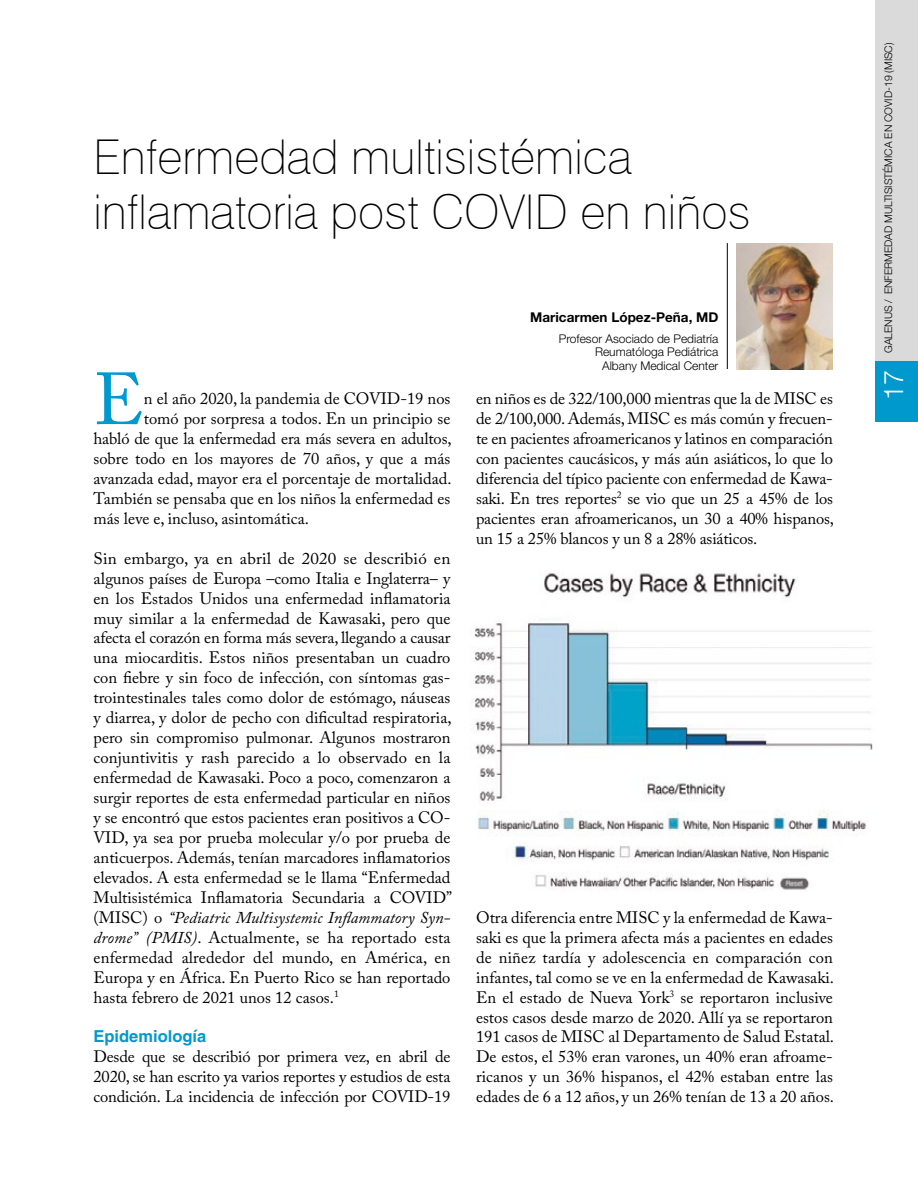
<style>
.page{position:relative;width:918px;height:1188px;background:#fff}
.page>*{position:absolute;margin:0;border:0;box-sizing:border-box;transform-origin:0 0}
.t1{font:72.9px "Adobe Caslon Pro";color:#0099ce}
.t2{font:100 48px/55.5px "Swiss 721 BT";color:#000}
.t3{font:300 27px "Helvetica Neue";color:#fff}
.t4{font:16.5px/20px "Adobe Caslon Pro";color:#000;text-align:justify}
.t5{font:700 16.5px "Helvetica LT Std";color:#0099ce}
.t6{font:700 13.5px "Helvetica Neue LT Std";color:#000}
.t7{font:300 12px/13.5px "Helvetica Neue";color:#000;text-align:right}
.t8{font:300 10.5px "Helvetica Neue";color:#000}
.s1{font-style:italic}
</style>
<div class="page">
<hr style="left:727px;top:243px;width:1px;height:126px;background:#000">
<img style="left:736px;top:243px;width:97px;height:126px">
<img style="left:473px;top:573px;width:400px;height:317px">
<div style="left:875px;top:0;width:43px;height:412px;background:#dadada"></div>
<div style="left:875px;top:361px;width:43px;height:61px;background:#0099ce"></div>
<h2 class="t2" style="left:94px;top:129px;width:659px">Enfermedad multisistémica inflamatoria post COVID en niños</h2>
<h1 class="t1" style="left:94px;top:356px;width:52px">E</h1>
<p class="t4" style="left:144px;top:388px;width:308px">n el año 2020, la pandemia de COVID-19 nos</p>
<p class="t4" style="left:144px;top:408px;width:308px">tomó por sorpresa a todos. En un principio se</p>
<p class="t4" style="left:94px;top:428px;width:360px">habló de que la enfermedad era más severa en adultos,</p>
<p class="t4" style="left:94px;top:448px;width:358px">sobre todo en los mayores de 70 años, y que a más</p>
<p class="t4" style="left:94px;top:468px;width:360px">avanzada edad, mayor era el porcentaje de mortalidad.</p>
<p class="t4" style="left:94px;top:488px;width:358px">También se pensaba que en los niños la enfermedad es</p>
<p class="t4" style="left:94px;top:508px;width:217px">más leve e, incluso, asintomática.</p>
<p class="t4" style="left:94px;top:548px;width:360px">Sin embargo, ya en abril de 2020 se describió en algunos países de Europa –como Italia e Inglaterra– y en los Estados Unidos una enfermedad inflamatoria muy similar a la enfermedad de Kawasaki, pero que afecta el corazón en forma más severa, llegando a causar una miocarditis. Estos niños presentaban un cuadro con fiebre y sin foco de infección, con síntomas gas&shy;trointestinales tales como dolor de estómago, náuseas y diarrea, y dolor de pecho con dificultad respiratoria, pero sin compromiso pulmonar. Algunos mostraron conjuntivitis y rash parecido a lo observado en la enfermedad de Kawasaki. Poco a poco, comenzaron a surgir reportes de esta enfermedad particular en niños y se encontró que estos pacientes eran positivos a CO-VID, ya sea por prueba molecular y/o por prueba de anticuerpos. Además, tenían marcadores inflamatorios elevados. A esta enfermedad se le llama “Enfermedad Multisistémica Inflamatoria Secundaria a COVID” (MISC) o <span class="s1">“Pediatric Multisystemic Inflammatory Syn&shy;drome” (PMIS)</span>. Actualmente, se ha reportado esta enfermedad alrededor del mundo, en América, en Europa y en África. En Puerto Rico se han reportado hasta febrero de 2021 unos 12 casos.<sup>1</sup></p>
<p class="t5" style="left:94px;top:1027px;width:114px">Epidemiología</p>
<p class="t4" style="left:94px;top:1047px;width:358px">Desde que se describió por primera vez, en abril de 2020, se han escrito ya varios reportes y estudios de esta condición. La incidencia de infección por COVID-19</p>
<p class="t6" style="left:530px;top:308px;width:190px">Maricarmen López-Peña, MD</p>
<p class="t7" style="left:559px;top:331px;width:161px">Profesor Asociado de Pediatría<br>Reumatóloga Pediátrica<br>Albany Medical Center</p>
<p class="t4" style="left:476px;top:388px;width:360px">en niños es de 322/100,000 mientras que la de MISC es de 2/100,000. Además, MISC es más común y frecuen&shy;te en pacientes afroamericanos y latinos en comparación con pacientes caucásicos, y más aún asiáticos, lo que lo diferencia del típico paciente con enfermedad de Kawa&shy;saki. En tres reportes<sup>2</sup> se vio que un 25 a 45% de los pacientes eran afroamericanos, un 30 a 40% hispanos, un 15 a 25% blancos y un 8 a 28% asiáticos.</p>
<p class="t4" style="left:476px;top:907px;width:360px">Otra diferencia entre MISC y la enfermedad de Kawa&shy;saki es que la primera afecta más a pacientes en edades de niñez tardía y adolescencia en comparación con infantes, tal como se ve en la enfermedad de Kawasaki.<br>En el estado de Nueva York<sup>3</sup> se reportaron inclusive estos casos desde marzo de 2020. Allí ya se reportaron 191 casos de MISC al Departamento de Salud Estatal.<br>De estos, el 53% eran varones, un 40% eran afroame&shy;ricanos y un 36% hispanos, el 42% estaban entre las edades de 6 a 12 años, y un 26% tenían de 13 a 20 años.</p>
<p class="t8" style="left:882px;top:353px;width:312px;rotate:-90deg">GALENUS / ENFERMEDAD MULTISISTÉMICA EN COVID-19 (MISC)</p>
<h3 class="t3" style="left:877px;top:400px;width:32px;rotate:-90deg">17</h3>
</div>
